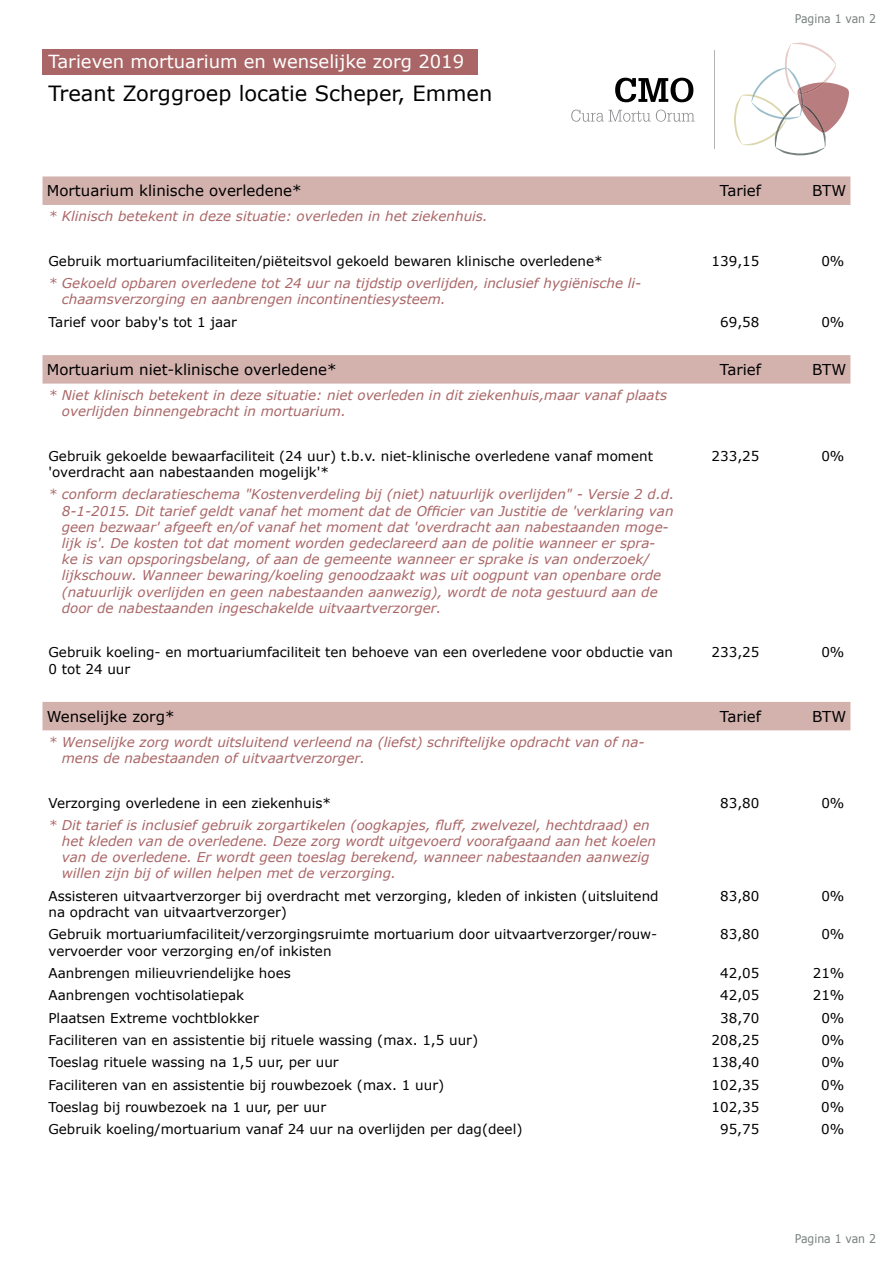
<style>
.page{position:relative;width:893px;height:1263px;background:#fff}
.page>*{position:absolute;margin:0;border:0;box-sizing:border-box;transform-origin:0 0}
.t1{font:21px "Verdana";color:#000}
.t2{font:18px "Verdana";color:#fff}
.t3{font:15px "Verdana";color:#000}
.t4{font:italic 13.5px/16.2px "Verdana";color:#aa6667}
.t5{font:13.5px/16.2px "Verdana";color:#000}
.t6{font:12px "Verdana";color:#75807b;scale:.91 1}
</style>
<div class="page">
<svg style="left:571px;top:110px;width:124px;height:12px"></svg>
<svg style="left:615px;top:78px;width:78px;height:24px"></svg>
<hr style="left:714px;top:51px;width:1px;height:98px;background:#b1b3b4">
<svg style="left:734px;top:43px;width:115px;height:112px"></svg>
<svg style="left:43px;top:176px;width:807px;height:554px"></svg>
<div style="left:43px;top:49px;width:435px;height:25px;background:#aa6667"></div>
<h2 class="t2" style="left:49px;top:50px;width:417px">Tarieven mortuarium en wenselijke zorg 2019</h2>
<h1 class="t1" style="left:49px;top:80px;width:445px">Treant Zorggroep locatie Scheper, Emmen</h1>
<p class="t6" style="left:795px;top:11px;width:91px">Pagina 1 van 2</p>
<p class="t3" style="left:47px;top:181px;width:256px">Mortuarium klinische overledene*</p>
<p class="t3" style="left:720px;top:181px;width:43px">Tarief</p>
<p class="t3" style="left:812px;top:181px;width:35px">BTW</p>
<p class="t4" style="left:49px;top:208px;width:441px">* Klinisch betekent in deze situatie: overleden in het ziekenhuis.</p>
<p class="t5" style="left:49px;top:252px;width:556px">Gebruik mortuariumfaciliteiten/piëteitsvol gekoeld bewaren klinische overledene*</p>
<p class="t5" style="left:712px;top:252px;width:49px">139,15</p>
<p class="t5" style="left:821px;top:252px;width:25px">0%</p>
<p class="t4" style="left:62px;top:275px;width:581px;text-indent:-13px">* Gekoeld opbaren overledene tot 24 uur na tijdstip overlijden, inclusief hygiënische li&shy;chaamsverzorging en aanbrengen incontinentiesysteem.</p>
<p class="t5" style="left:49px;top:313px;width:190px">Tarief voor baby's tot 1 jaar</p>
<p class="t5" style="left:720px;top:313px;width:41px">69,58</p>
<p class="t5" style="left:821px;top:313px;width:25px">0%</p>
<p class="t3" style="left:47px;top:360px;width:291px">Mortuarium niet-klinische overledene*</p>
<p class="t3" style="left:720px;top:360px;width:43px">Tarief</p>
<p class="t3" style="left:812px;top:360px;width:35px">BTW</p>
<p class="t4" style="left:62px;top:386px;width:607px;text-indent:-13px">* Niet klinisch betekent in deze situatie: niet overleden in dit ziekenhuis,maar vanaf plaats overlijden binnengebracht in mortuarium.</p>
<p class="t5" style="left:49px;top:447px;width:606px">Gebruik gekoelde bewaarfaciliteit (24 uur) t.b.v. niet-klinische overledene vanaf moment 'overdracht aan nabestaanden mogelijk'*</p>
<p class="t5" style="left:712px;top:447px;width:49px">233,25</p>
<p class="t5" style="left:821px;top:447px;width:25px">0%</p>
<p class="t4" style="left:62px;top:486px;width:614px;text-indent:-13px">* conform declaratieschema "Kostenverdeling bij (niet) natuurlijk overlijden" - Versie 2 d.d.<br>8-1-2015. Dit tarief geldt vanaf het moment dat de Officier van Justitie de 'verklaring van geen bezwaar' afgeeft en/of vanaf het moment dat 'overdracht aan nabestaanden moge&shy;lijk is'. De kosten tot dat moment worden gedeclareerd aan de politie wanneer er spra&shy;ke is van opsporingsbelang, of aan de gemeente wanneer er sprake is van onderzoek/ lijkschouw. Wanneer bewaring/koeling genoodzaakt was uit oogpunt van openbare orde (natuurlijk overlijden en geen nabestaanden aanwezig), wordt de nota gestuurd aan de door de nabestaanden ingeschakelde uitvaartverzorger.</p>
<p class="t5" style="left:49px;top:644px;width:626px">Gebruik koeling- en mortuariumfaciliteit ten behoeve van een overledene voor obductie van<br>0 tot 24 uur</p>
<p class="t5" style="left:712px;top:644px;width:49px">233,25</p>
<p class="t5" style="left:821px;top:644px;width:25px">0%</p>
<p class="t3" style="left:47px;top:707px;width:129px">Wenselijke zorg*</p>
<p class="t3" style="left:720px;top:707px;width:43px">Tarief</p>
<p class="t3" style="left:812px;top:707px;width:35px">BTW</p>
<p class="t4" style="left:62px;top:733px;width:584px;text-indent:-13px">* Wenselijke zorg wordt uitsluitend verleend na (liefst) schriftelijke opdracht van of na&shy;mens de nabestaanden of uitvaartverzorger.</p>
<p class="t5" style="left:49px;top:794px;width:284px">Verzorging overledene in een ziekenhuis*</p>
<p class="t5" style="left:720px;top:794px;width:41px">83,80</p>
<p class="t5" style="left:821px;top:794px;width:25px">0%</p>
<p class="t4" style="left:62px;top:816px;width:596px;text-indent:-13px">* Dit tarief is inclusief gebruik zorgartikelen (oogkapjes, fluff, zwelvezel, hechtdraad) en het kleden van de overledene. Deze zorg wordt uitgevoerd voorafgaand aan het koelen van de overledene. Er wordt geen toeslag berekend, wanneer nabestaanden aanwezig willen zijn bij of willen helpen met de verzorging.</p>
<p class="t5" style="left:49px;top:887px;width:612px">Assisteren uitvaartverzorger bij overdracht met verzorging, kleden of inkisten (uitsluitend na opdracht van uitvaartverzorger)</p>
<p class="t5" style="left:720px;top:887px;width:41px">83,80</p>
<p class="t5" style="left:821px;top:887px;width:25px">0%</p>
<p class="t5" style="left:49px;top:926px;width:610px">Gebruik mortuariumfaciliteit/verzorgingsruimte mortuarium door uitvaartverzorger/rouw&shy;vervoerder voor verzorging en/of inkisten</p>
<p class="t5" style="left:720px;top:926px;width:41px">83,80</p>
<p class="t5" style="left:821px;top:926px;width:25px">0%</p>
<p class="t5" style="left:49px;top:964px;width:244px">Aanbrengen milieuvriendelijke hoes</p>
<p class="t5" style="left:720px;top:964px;width:41px">42,05</p>
<p class="t5" style="left:813px;top:964px;width:33px">21%</p>
<p class="t5" style="left:49px;top:987px;width:197px">Aanbrengen vochtisolatiepak</p>
<p class="t5" style="left:720px;top:987px;width:41px">42,05</p>
<p class="t5" style="left:813px;top:987px;width:33px">21%</p>
<p class="t5" style="left:49px;top:1009px;width:212px">Plaatsen Extreme vochtblokker</p>
<p class="t5" style="left:720px;top:1009px;width:41px">38,70</p>
<p class="t5" style="left:821px;top:1009px;width:25px">0%</p>
<p class="t5" style="left:49px;top:1031px;width:431px">Faciliteren van en assistentie bij rituele wassing (max. 1,5 uur)</p>
<p class="t5" style="left:712px;top:1031px;width:49px">208,25</p>
<p class="t5" style="left:821px;top:1031px;width:25px">0%</p>
<p class="t5" style="left:49px;top:1054px;width:292px">Toeslag rituele wassing na 1,5 uur, per uur</p>
<p class="t5" style="left:712px;top:1054px;width:49px">138,40</p>
<p class="t5" style="left:821px;top:1054px;width:25px">0%</p>
<p class="t5" style="left:48px;top:1076px;width:397px">Faciliteren van en assistentie bij rouwbezoek (max. 1 uur)</p>
<p class="t5" style="left:712px;top:1076px;width:49px">102,35</p>
<p class="t5" style="left:821px;top:1076px;width:25px">0%</p>
<p class="t5" style="left:48px;top:1098px;width:279px">Toeslag bij rouwbezoek na 1 uur, per uur</p>
<p class="t5" style="left:711px;top:1098px;width:49px">102,35</p>
<p class="t5" style="left:821px;top:1098px;width:25px">0%</p>
<p class="t5" style="left:48px;top:1121px;width:476px">Gebruik koeling/mortuarium vanaf 24 uur na overlijden per dag(deel)</p>
<p class="t5" style="left:720px;top:1121px;width:41px">95,75</p>
<p class="t5" style="left:821px;top:1121px;width:25px">0%</p>
<p class="t6" style="left:795px;top:1231px;width:91px">Pagina 1 van 2</p>
</div>
